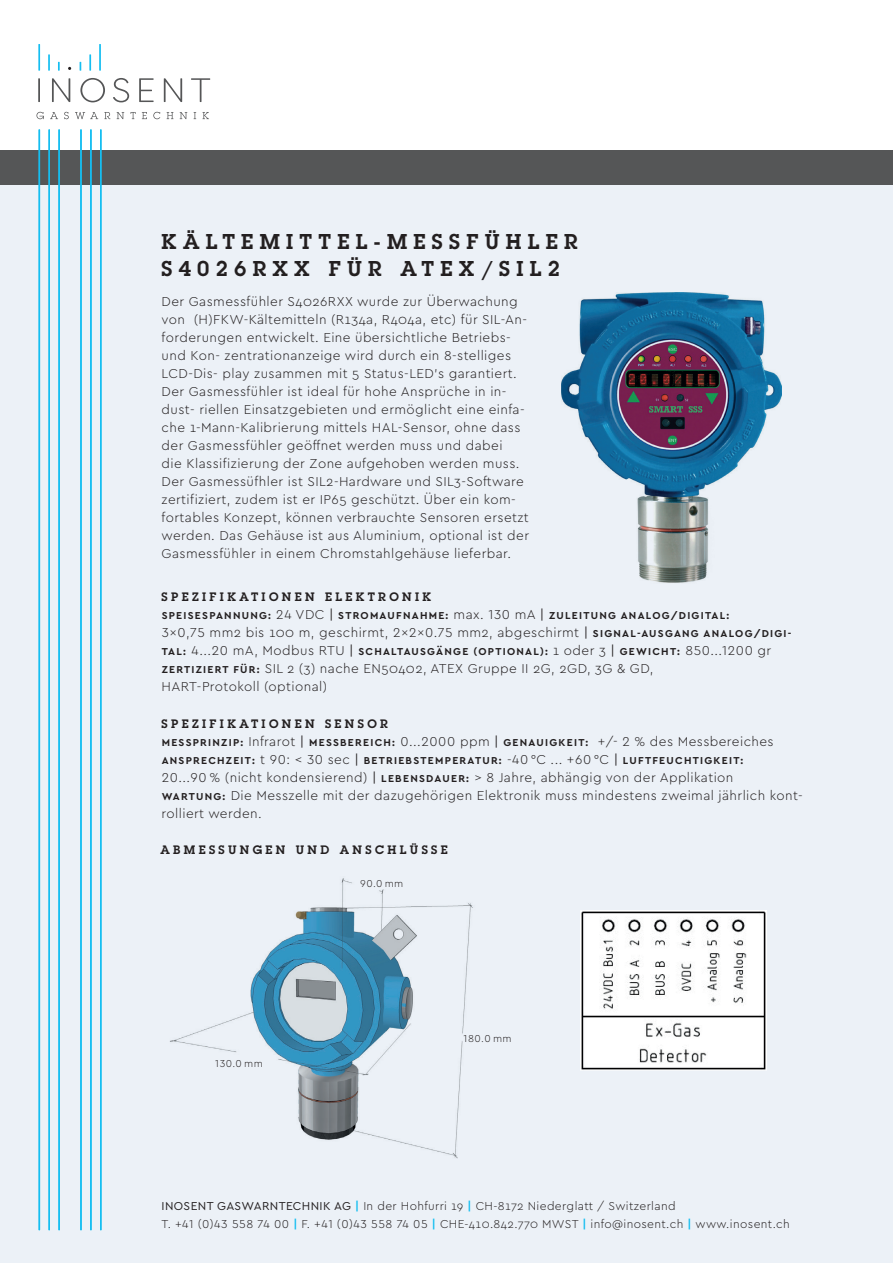
<style>
.page{position:relative;width:893px;height:1263px;background:#fff}
.page>*{position:absolute;margin:0;border:0;box-sizing:border-box;transform-origin:0 0}
.t1{font:600 21px/27px "Lubalin Graph";letter-spacing:.3em;color:#231f20}
.t2{font:300 13.5px/18px "Cera PRO";letter-spacing:.03em;color:#231f20}
.t3{font:300 12px/18px "Cera PRO";letter-spacing:.03em;color:#231f20}
.t4{font:600 12px "Lubalin Graph";letter-spacing:.28em;color:#231f20}
.t5{font:700 10.5px "Cera PRO";letter-spacing:.12em;color:#231f20}
.t6{font:300 10.5px "Cera PRO";letter-spacing:.05em;color:#231f20}
.s1{font-weight:300;font-size:13.5px}
.s2{font-weight:400;font-size:13.5px}
.s3{font-weight:400}
.s4{font-weight:700;font-size:10.5px}
.s5{font-weight:700;color:#15bef1}
</style>
<div class="page">
<div style="left:0;top:157px;width:893px;height:1106px;background:#ecf1f7"></div>
<div style="left:0;top:150px;width:893px;height:34px;background:#555657"></div>
<hr style="left:39px;top:129px;width:1px;height:1101px;background:#15bef1">
<hr style="left:49px;top:129px;width:1px;height:1101px;background:#15bef1">
<hr style="left:58px;top:129px;width:2px;height:1101px;background:#15bef1">
<hr style="left:100px;top:129px;width:2px;height:1101px;background:#15bef1">
<hr style="left:90px;top:129px;width:2px;height:1101px;background:#15bef1">
<hr style="left:80px;top:129px;width:2px;height:1101px;background:#15bef1">
<img style="left:170px;top:878px;width:303px;height:281px">
<img style="left:561px;top:292px;width:220px;height:291px">
<img style="left:581px;top:911px;width:185px;height:159px">
<div style="left:215px;top:1058px;width:58px;height:10px;background:#ecf1f7"></div>
<div style="left:463px;top:1033px;width:58px;height:10px;background:#ecf1f7"></div>
<div style="left:360px;top:879px;width:58px;height:10px;background:#ecf1f7"></div>
<svg style="left:38px;top:78px;width:172px;height:24px"></svg>
<svg style="left:36px;top:112px;width:173px;height:7px"></svg>
<hr style="left:38px;top:44px;width:2px;height:27px;background:#15bef1">
<svg style="left:48px;top:54px;width:2px;height:17px"></svg>
<svg style="left:58px;top:62px;width:2px;height:9px"></svg>
<hr style="left:99px;top:44px;width:2px;height:27px;background:#15bef1">
<svg style="left:89px;top:54px;width:2px;height:17px"></svg>
<h1 class="t1" style="left:162px;top:228px;width:418px">KÄLTEMITTEL-MESSFÜHLER<br>S4026RXX FÜR ATEX/SIL2</h1>
<p class="t2" style="left:162px;top:292px;width:369px">Der Gasmessfühler S4026RXX wurde zur Überwachung von (H)FKW-Kältemitteln (R134a, R404a, etc) für SIL-An&shy;forderungen entwickelt. Eine übersichtliche Betriebs&shy;und Kon- zentrationanzeige wird durch ein 8-stelliges LCD-Dis- play zusammen mit 5 Status-LED’s garantiert.<br>Der Gasmessfühler ist ideal für hohe Ansprüche in in&shy;dust- riellen Einsatzgebieten und ermöglicht eine einfa&shy;che 1-Mann-Kalibrierung mittels HAL-Sensor, ohne dass der Gasmessfühler geöffnet werden muss und dabei<br>die Klassifizierung der Zone aufgehoben werden muss.<br>Der Gasmessüfhler ist SIL2-Hardware und SIL3-Software zertifiziert, zudem ist er IP65 geschützt. Über ein kom&shy;fortables Konzept, können verbrauchte Sensoren ersetzt werden. Das Gehäuse ist aus Aluminium, optional ist der Gasmessfühler in einem Chromstahlgehäuse lieferbar.</p>
<p class="t4" style="left:162px;top:588px;width:271px">SPEZIFIKATIONEN ELEKTRONIK</p>
<p class="t5" style="left:162px;top:608px;width:569px">SPEISESPANNUNG: <span class="s1">24 VDC</span> <span class="s2">|</span> STROMAUFNAHME: <span class="s1">max. 130 mA</span> <span class="s2">|</span> ZULEITUNG ANALOG/DIGITAL:</p>
<p class="t2" style="left:162px;top:622px;width:631px">3x0,75 mm2 bis 100 m, geschirmt, 2x2x0.75 mm2, abgeschirmt <span class="s3">|</span> <span class="s4">SIGNAL-AUSGANG ANALOG/DIGI-</span></p>
<p class="t5" style="left:162px;top:644px;width:611px">TAL: <span class="s1">4...20 mA, Modbus RTU</span> <span class="s2">|</span> SCHALTAUSGÄNGE (OPTIONAL): <span class="s1">1 oder 3</span> <span class="s2">|</span> GEWICHT: <span class="s1">850...1200 gr</span></p>
<p class="t2" style="left:162px;top:658px;width:493px"><span class="s4">ZERTIZIERT FÜR:</span> SIL 2 (3) nache EN50402, ATEX Gruppe II 2G, 2GD, 3G &amp; GD,<br>HART-Protokoll (optional)</p>
<p class="t4" style="left:162px;top:716px;width:228px">SPEZIFIKATIONEN SENSOR</p>
<p class="t2" style="left:162px;top:732px;width:614px"><span class="s4">MESSPRINZIP:</span> Infrarot <span class="s3">|</span> <span class="s4">MESSBEREICH:</span> 0...2000 ppm <span class="s3">|</span> <span class="s4">GENAUIGKEIT:</span> +/- 2 % des Messbereiches</p>
<p class="t5" style="left:162px;top:753px;width:583px">ANSPRECHZEIT: <span class="s1">t 90: &lt; 30 sec</span> <span class="s2">|</span> BETRIEBSTEMPERATUR: <span class="s1">-40 °C ... +60 °C</span> <span class="s2">|</span> LUFTFEUCHTIGKEIT:</p>
<p class="t2" style="left:162px;top:768px;width:643px">20...90 % (nicht kondensierend) <span class="s3">|</span> <span class="s4">LEBENSDAUER:</span> &gt; 8 Jahre, abhängig von der Applikation<br><span class="s4">WARTUNG:</span> Die Messzelle mit der dazugehörigen Elektronik muss mindestens zweimal jährlich kont&shy;rolliert werden.</p>
<p class="t4" style="left:161px;top:841px;width:289px">ABMESSUNGEN UND ANSCHLÜSSE</p>
<p class="t6" style="left:215px;top:1056px;width:49px">130.0 mm</p>
<p class="t6" style="left:360px;top:877px;width:45px">90.0 mm</p>
<p class="t6" style="left:464px;top:1031px;width:49px">180.0 mm</p>
<p class="t3" style="left:162px;top:1197px;width:630px"><span class="s3">INOSENT GASWARNTECHNIK AG</span> <span class="s5">|</span> In der Hohfurri 19 <span class="s5">|</span> CH-8172 Niederglatt / Switzerland<br>T. +41 (0)43 558 74 00 <span class="s5">|</span> F. +41 (0)43 558 74 05 <span class="s5">|</span> CHE-410.842.770 MWST <span class="s5">|</span> info@inosent.ch <span class="s5">|</span> www.inosent.ch</p>
</div>
